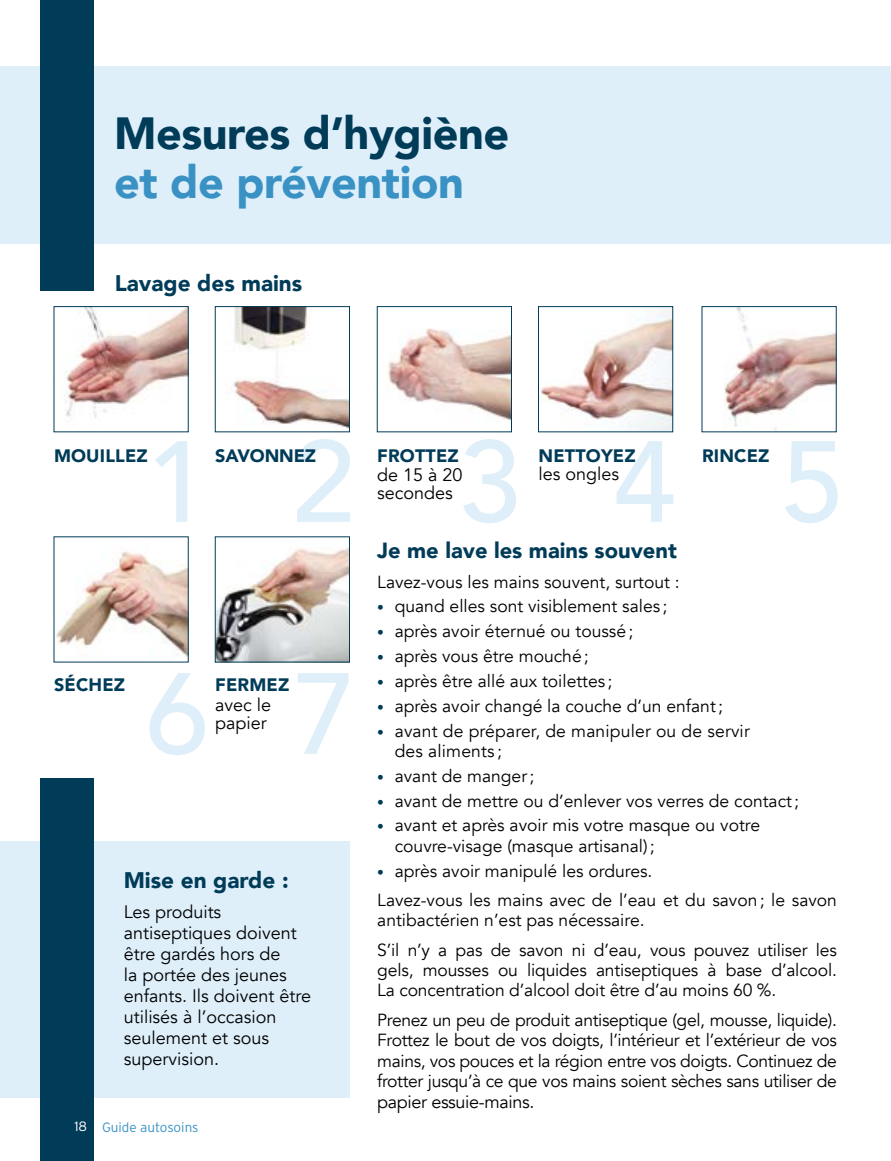
<style>
.page{position:relative;width:891px;height:1161px;background:#fff}
.page>*{position:absolute;margin:0;border:0;box-sizing:border-box;transform-origin:0 0}
.t1{font:500 114px/232px "Avenir";letter-spacing:.85em;color:#deeffa}
.H2-Titre_30pts_bleu{font:900 45px/49.5px "Avenir";letter-spacing:-.01em;color:#003b58}
.H3-_Sous-titre_bleu{font:900 22.5px "Avenir";color:#003b58}
.H3-_Sous-titre_bleu-2{font:900 21.9px "Avenir";color:#003b58}
.P-Texte_courant_12pt{font:18px/21px "Avenir";color:#000}
.P-Sous-sous-titre{font:900 18px "Avenir";letter-spacing:.01em;color:#003b58}
.P-Texte_courant_12pt-2{font:18px "Avenir";letter-spacing:-.02em;color:#000}
.P-Sous-sous-titre-2{font:900 18px "Avenir";letter-spacing:-.01em;color:#003b58}
.P-Texte_courant_12pt-3{font:17.55px/20.4px "Avenir";color:#000}
.t2{font:300 13.5px "Interstate";color:#3a92c4}
.t3{font:300 13.5px "Interstate";color:#fff}
.s1{color:#3a92c4}
.s2{font-size:13.5px;color:#003b58}
</style>
<div class="page">
<div style="left:0;top:842px;width:350px;height:256px;background:#deeffa"></div>
<div style="left:0;top:66px;width:891px;height:178px;background:#deeffa"></div>
<div style="left:40px;top:0;width:54px;height:291px;background:#003b58"></div>
<div style="left:40px;top:778px;width:54px;height:383px;background:#003b58"></div>
<img style="left:64px;top:308px;width:123px;height:110px">
<div style="left:54px;top:306px;width:135px;height:126px;border:1px solid #003b58"></div>
<img style="left:234px;top:308px;width:114px;height:121px">
<div style="left:215px;top:306px;width:135px;height:126px;border:1px solid #003b58"></div>
<img style="left:388px;top:329px;width:122px;height:91px">
<div style="left:377px;top:306px;width:135px;height:126px;border:1px solid #003b58"></div>
<img style="left:540px;top:308px;width:131px;height:122px">
<div style="left:538px;top:306px;width:135px;height:126px;border:1px solid #003b58"></div>
<img style="left:724px;top:308px;width:111px;height:122px">
<div style="left:702px;top:306px;width:135px;height:126px;border:1px solid #003b58"></div>
<img style="left:56px;top:551px;width:131px;height:106px">
<img style="left:217px;top:547px;width:131px;height:113px">
<div style="left:215px;top:536px;width:135px;height:126px;border:1px solid #003b58"></div>
<h2 class="H2-Titre_30pts_bleu" style="left:114px;top:107px;width:397px">Mesures d’hygiène <span class="s1">et de prévention</span></h2>
<h3 class="H3-_Sous-titre_bleu" style="left:115px;top:264px;width:189px">Lavage des mains</h3>
<h1 class="t1" style="left:145px;top:360px;width:701px">12345<br>6 7</h1>
<p class="P-Sous-sous-titre" style="left:54px;top:440px;width:95px">MOUILLEZ</p>
<p class="P-Sous-sous-titre-2" style="left:215px;top:440px;width:102px">SAVONNEZ</p>
<p class="P-Sous-sous-titre" style="left:377px;top:440px;width:83px">FROTTEZ</p>
<p class="P-Texte_courant_12pt" style="left:377px;top:466px;width:87px;line-height:18px">de 15 à 20 secondes</p>
<p class="P-Sous-sous-titre" style="left:538px;top:440px;width:99px">NETTOYEZ</p>
<p class="P-Texte_courant_12pt" style="left:538px;top:463px;width:82px">les ongles</p>
<p class="P-Sous-sous-titre" style="left:702px;top:440px;width:69px">RINCEZ</p>
<h3 class="H3-_Sous-titre_bleu-2" style="left:377px;top:532px;width:301px">Je me lave les mains souvent</h3>
<p class="P-Texte_courant_12pt-3" style="left:377px;top:572px;width:304px">Lavez-vous les mains souvent, surtout :</p>
<p class="P-Texte_courant_12pt-3" style="left:377px;top:596px;width:292px"><span class="s2">•</span> quand elles sont visiblement sales ;</p>
<p class="P-Texte_courant_12pt-3" style="left:377px;top:621px;width:257px"><span class="s2">•</span> après avoir éternué ou toussé;</p>
<p class="P-Texte_courant_12pt-3" style="left:377px;top:646px;width:213px"><span class="s2">•</span> après vous être mouché;</p>
<p class="P-Texte_courant_12pt-3" style="left:377px;top:671px;width:237px"><span class="s2">•</span> après être allé aux toilettes ;</p>
<p class="P-Texte_courant_12pt-3" style="left:377px;top:696px;width:347px"><span class="s2">•</span> après avoir changé la couche d’un enfant;</p>
<p class="P-Texte_courant_12pt-3" style="left:395px;top:721px;width:357px;text-indent:-18px"><span class="s2">•</span> avant de préparer, de manipuler ou de servir des aliments ;</p>
<p class="P-Texte_courant_12pt-3" style="left:377px;top:766px;width:159px"><span class="s2">•</span> avant de manger;</p>
<p class="P-Texte_courant_12pt-3" style="left:377px;top:791px;width:423px"><span class="s2">•</span> avant de mettre ou d’enlever vos verres de contact;</p>
<p class="P-Texte_courant_12pt-3" style="left:395px;top:815px;width:367px;text-indent:-18px"><span class="s2">•</span> avant et après avoir mis votre masque ou votre couvre-visage (masque artisanal);</p>
<p class="P-Texte_courant_12pt-3" style="left:377px;top:861px;width:277px"><span class="s2">•</span> après avoir manipulé les ordures.</p>
<p class="P-Texte_courant_12pt-3" style="left:377px;top:890px;width:461px">Lavez-vous les mains avec de l’eau et du savon; le savon antibactérien n’est pas nécessaire.</p>
<p class="P-Texte_courant_12pt-3" style="left:377px;top:940px;width:461px;text-align:justify">S’il n’y a pas de savon ni d’eau, vous pouvez utiliser les gels, mousses ou liquides antiseptiques à base d’alcool.<br>La concentration d’alcool doit être d’au moins 60 %.</p>
<p class="P-Texte_courant_12pt-3" style="left:377px;top:1010px;width:461px;text-align:justify">Prenez un peu de produit antiseptique (gel, mousse, liquide).<br>Frottez le bout de vos doigts, l’intérieur et l’extérieur de vos mains, vos pouces et la région entre vos doigts. Continuez de frotter jusqu’à ce que vos mains soient sèches sans utiliser de</p>
<p class="P-Texte_courant_12pt-2" style="left:377px;top:1091px;width:159px">papier essuie-mains.</p>
<p class="P-Sous-sous-titre" style="left:54px;top:670px;width:73px">SÉCHEZ</p>
<p class="P-Sous-sous-titre" style="left:215px;top:670px;width:76px">FERMEZ</p>
<p class="P-Texte_courant_12pt" style="left:215px;top:696px;width:58px;line-height:18px">avec le papier</p>
<h3 class="H3-_Sous-titre_bleu" style="left:124px;top:861px;width:166px">Mise en garde :</h3>
<p class="P-Texte_courant_12pt" style="left:124px;top:902px;width:189px">Les produits antiseptiques doivent être gardés hors de<br>la portée des jeunes enfants. Ils doivent être utilisés à l’occasion seulement et sous supervision.</p>
<p class="t3" style="left:74px;top:1119px;width:14px">18</p>
<p class="t2" style="left:102px;top:1119px;width:98px">Guide autosoins</p>
</div>
